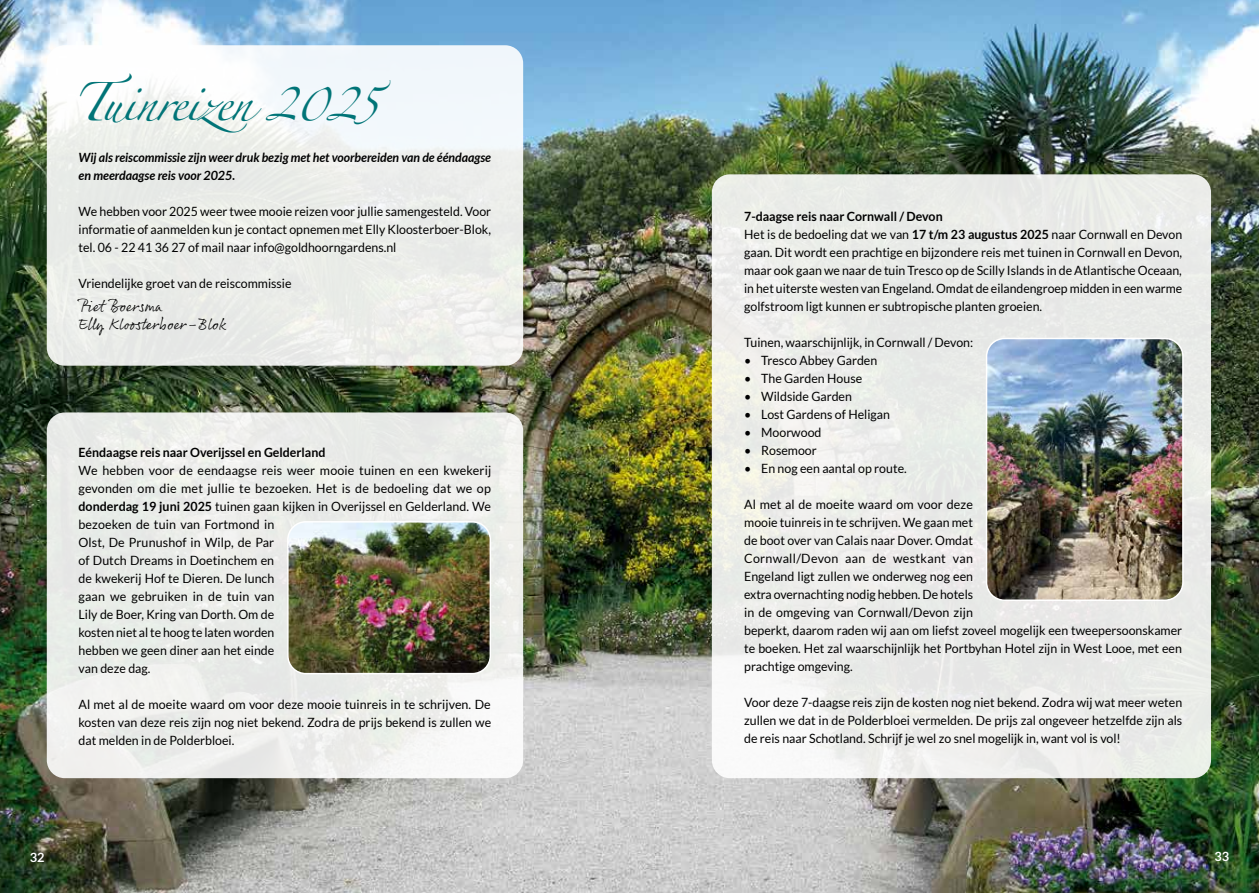
<style>
.page{position:relative;width:1259px;height:893px;background:#fff}
.page>*{position:absolute;margin:0;border:0;box-sizing:border-box;transform-origin:0 0}
.t1{font:34.5px "Zapfino";letter-spacing:-.06em;color:#007477}
.t2{font:16.5px/18px "Rollerscript Smooth";color:#000}
.t3{font:12.75px/18px "Lato";color:#000;text-align:justify}
.t4{font:italic 700 12.75px/18px "Lato";color:#000}
.t5{font:700 12.75px "Lato";color:#000}
.t6{font:700 12.75px "Lato";color:#fff}
.s1{font-size:30px}
.s2{font-weight:700}
</style>
<div class="page">
<img style="left:0;top:0;width:1259px;height:893px">
<div style="left:47px;top:45px;width:476px;height:321px;background:linear-gradient(to bottom,#f4f8f9,#e8e9e4);border-radius:18px"></div>
<div style="left:47px;top:412px;width:476px;height:366px;background:linear-gradient(to right,#eaece9,#f0f0ee);border-radius:18px"></div>
<div style="left:712px;top:174px;width:499px;height:604px;background:linear-gradient(to right,#efefec,#e8eae8);border-radius:18px"></div>
<img style="left:986px;top:338px;width:197px;height:262px">
<div style="left:985px;top:338px;width:198px;height:263px;border:2px solid #fff;border-radius:18px"></div>
<img style="left:288px;top:522px;width:202px;height:152px">
<div style="left:287px;top:521px;width:204px;height:153px;border:2px solid #fff;border-radius:18px"></div>
<h1 class="t1" style="left:73px;top:88px;width:307px">Tuinreizen <span class="s1">2025</span></h1>
<p class="t4" style="left:78px;top:149px;width:414px">Wij als reiscommissie zijn weer druk bezig met het voorbereiden van de ééndaagse en meerdaagse reis voor 2025.</p>
<p class="t3" style="left:78px;top:202px;width:414px">We hebben voor 2025 weer twee mooie reizen voor jullie samengesteld. Voor informatie of aanmelden kun je contact opnemen met Elly Kloosterboer-Blok, tel. 06 - 22 41 36 27 of mail naar info@goldhoorngardens.nl</p>
<p class="t3" style="left:78px;top:274px;width:215px">Vriendelijke groet van de reiscommissie</p>
<p class="t2" style="left:78px;top:296px;width:150px">Piet Boersma<br>Elly Kloosterboer-Blok</p>
<p class="t5" style="left:78px;top:445px;width:248px">Eéndaagse reis naar Overijssel en Gelderland</p>
<p class="t3" style="left:78px;top:461px;width:414px;text-align:left">We hebben voor de eendaagse reis weer mooie tuinen en een kwekerij gevonden om die met jullie te bezoeken. Het is de bedoeling dat we op <span class="s2">donderdag 19 juni 2025</span> tuinen gaan kijken in Overijssel en Gelderland. We bezoeken de tuin van Fortmond in<br>Olst, De Prunushof in Wilp, de Par<br>of Dutch Dreams in Doetinchem en<br>de kwekerij Hof te Dieren. De lunch<br>gaan we gebruiken in de tuin van<br>Lily de Boer, Kring van Dorth. Om de<br>kosten niet al te hoog te laten worden<br>hebben we geen diner aan het einde<br>van deze dag.</p>
<p class="t3" style="left:78px;top:695px;width:414px">Al met al de moeite waard om voor deze mooie tuinreis in te schrijven. De kosten van deze reis zijn nog niet bekend. Zodra de prijs bekend is zullen we dat melden in de Polderbloei.</p>
<p class="t3" style="left:744px;top:208px;width:439px;text-align:left"><span class="s2">7-daagse reis naar Cornwall / Devon<br></span>Het is de bedoeling dat we van <span class="s2">17 t/m 23 augustus 2025</span> naar Cornwall en Devon gaan. Dit wordt een prachtige en bijzondere reis met tuinen in Cornwall en Devon, maar ook gaan we naar de tuin Tresco op de Scilly Islands in de Atlantische Oceaan, in het uiterste westen van Engeland. Omdat de eilandengroep midden in een warme golfstroom ligt kunnen er subtropische planten groeien.</p>
<p class="t3" style="left:744px;top:334px;width:230px">Tuinen, waarschijnlijk, in Cornwall / Devon:</p>
<p class="t3" style="left:744px;top:352px;width:135px">• Tresco Abbey Garden</p>
<p class="t3" style="left:744px;top:370px;width:119px">• The Garden House</p>
<p class="t3" style="left:744px;top:388px;width:109px">• Wildside Garden</p>
<p class="t3" style="left:744px;top:406px;width:147px">• Lost Gardens of Heligan</p>
<p class="t3" style="left:744px;top:424px;width:79px">• Moorwood</p>
<p class="t3" style="left:744px;top:442px;width:74px">• Rosemoor</p>
<p class="t3" style="left:744px;top:460px;width:164px">• En nog een aantal op route.</p>
<p class="t3" style="left:744px;top:496px;width:439px;text-align:left">Al met al de moeite waard om voor deze<br>mooie tuinreis in te schrijven. We gaan met<br>de boot over van Calais naar Dover. Omdat<br>Cornwall/Devon aan de westkant van<br>Engeland ligt zullen we onderweg nog een<br>extra overnachting nodig hebben. De hotels<br>in de omgeving van Cornwall/Devon zijn<br>beperkt, daarom raden wij aan om liefst zoveel mogelijk een tweepersoonskamer te boeken. Het zal waarschijnlijk het Portbyhan Hotel zijn in West Looe, met een prachtige omgeving.</p>
<p class="t3" style="left:744px;top:694px;width:439px">Voor deze 7-daagse reis zijn de kosten nog niet bekend. Zodra wij wat meer weten zullen we dat in de Polderbloei vermelden. De prijs zal ongeveer hetzelfde zijn als de reis naar Schotland. Schrijf je wel zo snel mogelijk in, want vol is vol!</p>
<p class="t6" style="left:30px;top:850px;width:16px">32</p>
<p class="t6" style="left:1214px;top:849px;width:16px">33</p>
</div>
